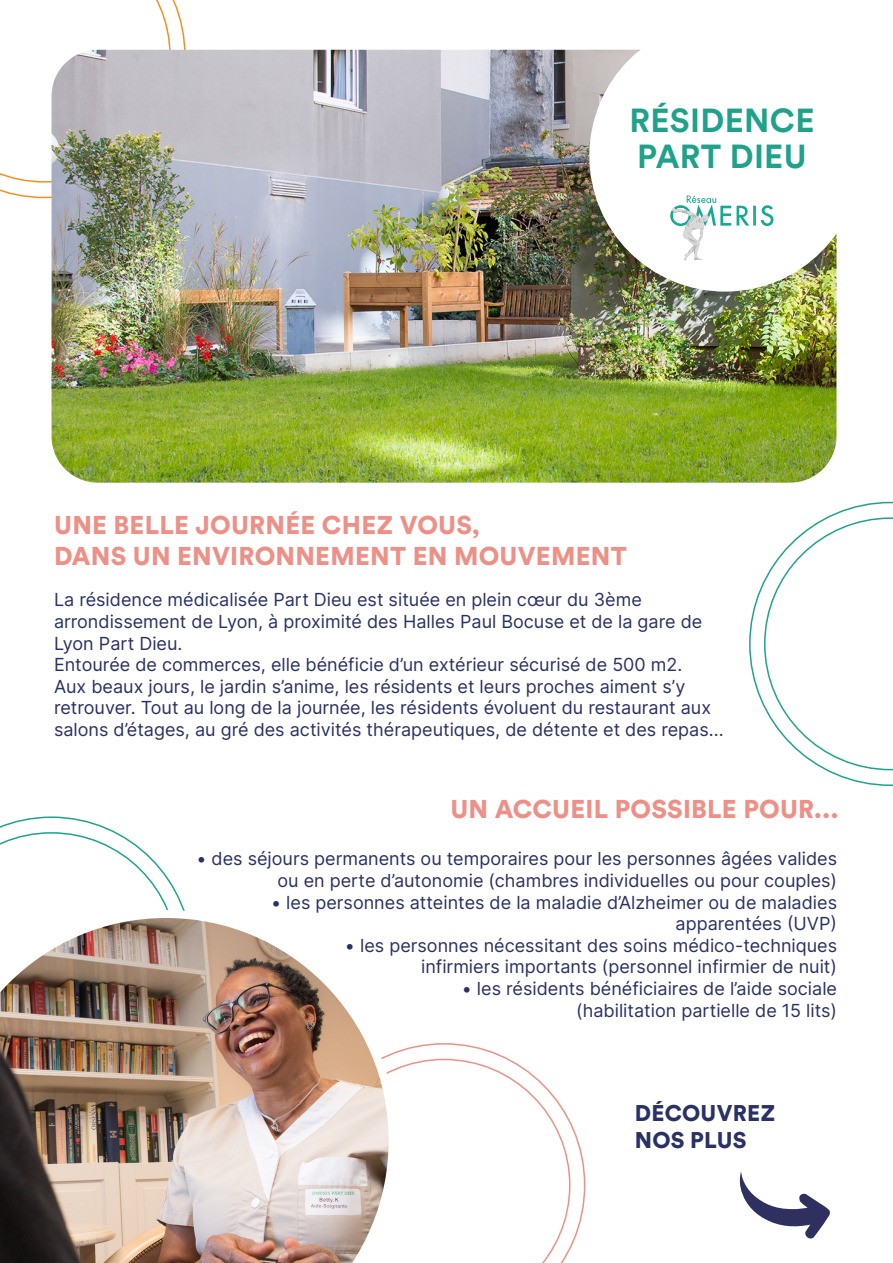
<style>
.page{position:relative;width:893px;height:1263px;background:#fff}
.page>*{position:absolute;margin:0;border:0;box-sizing:border-box;transform-origin:0 0}
.TITRE_RESIDENCE{font:700 33px "Circular Std";letter-spacing:.01em;color:#20a28a}
.TITRE_ROSE_1{font:900 25.5px "Circular Std";letter-spacing:.01em;color:#ed9087}
.t1{font:900 22.5px/27px "Circular Std";letter-spacing:.01em;color:#2a3164}
.texte_courant_recto{font:18px/21.6px "Inter";color:#2a3164}
</style>
<div class="page">
<svg style="left:0;top:0;width:186px;height:198px"></svg>
<svg style="left:397px;top:1043px;width:188px;height:207px"></svg>
<svg style="left:397px;top:1059px;width:173px;height:204px"></svg>
<svg style="left:0;top:816px;width:185px;height:94px"></svg>
<svg style="left:0;top:832px;width:178px;height:78px"></svg>
<svg style="left:749px;top:502px;width:144px;height:284px"></svg>
<svg style="left:740px;top:1172px;width:90px;height:66px"></svg>
<img style="left:0;top:910px;width:397px;height:353px">
<img style="left:52px;top:50px;width:784px;height:433px">
<div style="left:589px;top:20px;width:272px;height:272px;background:#fff;border-radius:50%"></div>
<svg style="left:670px;top:195px;width:104px;height:66px"></svg>
<p class="TITRE_RESIDENCE" style="left:629px;top:99px;width:187px">RÉSIDENCE</p>
<p class="TITRE_RESIDENCE" style="left:637px;top:135px;width:171px">PART DIEU</p>
<p class="TITRE_ROSE_1" style="left:54px;top:508px;width:427px">UNE BELLE JOURNÉE CHEZ VOUS,</p>
<p class="TITRE_ROSE_1" style="left:54px;top:539px;width:574px">DANS UN ENVIRONNEMENT EN MOUVEMENT</p>
<p class="texte_courant_recto" style="left:54px;top:589px;width:650px">La résidence médicalisée Part Dieu est située en plein cœur du 3ème arrondissement de Lyon, à proximité des Halles Paul Bocuse et de la gare de<br>Lyon Part Dieu.</p>
<p class="texte_courant_recto" style="left:54px;top:653px;width:630px">Entourée de commerces, elle bénéficie d’un extérieur sécurisé de 500 m2.</p>
<p class="texte_courant_recto" style="left:54px;top:675px;width:671px">Aux beaux jours, le jardin s’anime, les résidents et leurs proches aiment s’y retrouver. Tout au long de la journée, les résidents évoluent du restaurant aux salons d’étages, au gré des activités thérapeutiques, de détente et des repas...</p>
<p class="TITRE_ROSE_1" style="left:450px;top:792px;width:390px">UN ACCUEIL POSSIBLE POUR...</p>
<p class="texte_courant_recto" style="left:196px;top:848px;width:642px;text-align:right">• des séjours permanents ou temporaires pour les personnes âgées valides ou en perte d’autonomie (chambres individuelles ou pour couples)</p>
<p class="texte_courant_recto" style="left:271px;top:891px;width:567px;text-align:right">• les personnes atteintes de la maladie d’Alzheimer ou de maladies apparentées (UVP)</p>
<p class="texte_courant_recto" style="left:345px;top:934px;width:494px">• les personnes nécessitant des soins médico-techniques</p>
<p class="texte_courant_recto" style="left:421px;top:956px;width:417px">infirmiers importants (personnel infirmier de nuit)</p>
<p class="texte_courant_recto" style="left:462px;top:977px;width:377px">• les résidents bénéficiaires de l’aide sociale</p>
<p class="texte_courant_recto" style="left:576px;top:999px;width:262px">(habilitation partielle de 15 lits)</p>
<p class="t1" style="left:635px;top:1099px;width:142px">DÉCOUVREZ<br>NOS PLUS</p>
</div>
